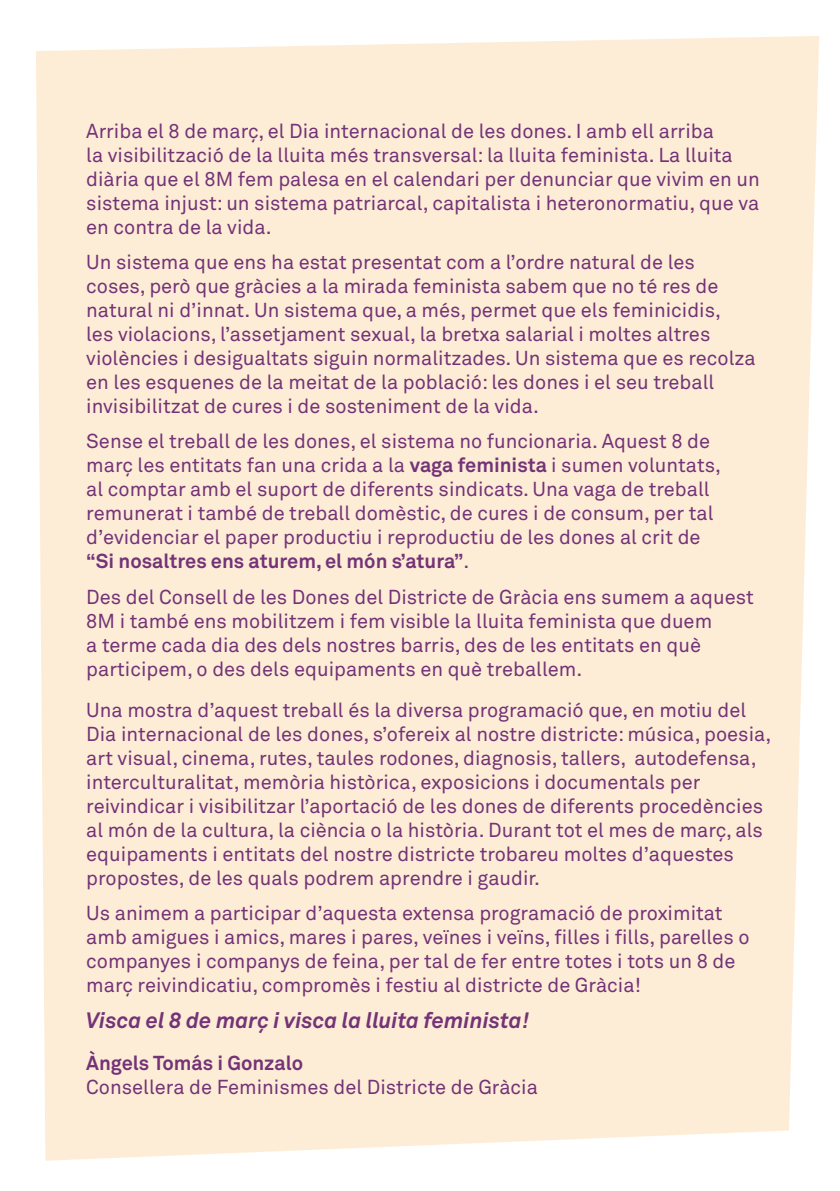
<style>
.page{position:relative;width:840px;height:1191px;background:#fff}
.page>*{position:absolute;margin:0;border:0;box-sizing:border-box;transform-origin:0 0}
.t1{font:italic 700 22px "Akkurat Pro";color:#743377}
.t2{font:20px/24px "Akkurat Pro";color:#743377}
.t3{font:700 20px "Akkurat Pro";color:#743377}
.s1{font-weight:700}
</style>
<div class="page">
<div style="left:36px;top:36px;width:782px;height:1124px;background:#fdedd6"></div>
<p class="t2" style="left:86px;top:119px;width:674px">Arriba el 8 de març, el Dia internacional de les dones. I amb ell arriba<br>la visibilització de la lluita més transversal: la lluita feminista. La lluita diària que el 8M fem palesa en el calendari per denunciar que vivim en un sistema injust: un sistema patriarcal, capitalista i heteronormatiu, que va en contra de la vida.</p>
<p class="t2" style="left:86px;top:250px;width:670px">Un sistema que ens ha estat presentat com a l’ordre natural de les coses, però que gràcies a la mirada feminista sabem que no té res de natural ni d’innat. Un sistema que, a més, permet que els feminicidis,<br>les violacions, l’assetjament sexual, la bretxa salarial i moltes altres violències i desigualtats siguin normalitzades. Un sistema que es recolza en les esquenes de la meitat de la població: les dones i el seu treball invisibilitzat de cures i de sosteniment de la vida.</p>
<p class="t2" style="left:86px;top:430px;width:635px">Sense el treball de les dones, el sistema no funcionaria. Aquest 8 de març les entitats fan una crida a la <span class="s1">vaga feminista</span> i sumen voluntats, al comptar amb el suport de diferents sindicats. Una vaga de treball remunerat i també de treball domèstic, de cures i de consum, per tal d’evidenciar el paper productiu i reproductiu de les dones al crit de <span class="s1">“Si nosaltres ens aturem, el món s’atura”</span>.</p>
<p class="t2" style="left:86px;top:585px;width:668px">Des del Consell de les Dones del Districte de Gràcia ens sumem a aquest 8M i també ens mobilitzem i fem visible la lluita feminista que duem<br>a terme cada dia des dels nostres barris, des de les entitats en què participem, o des dels equipaments en què treballem.</p>
<p class="t2" style="left:86px;top:698px;width:686px">Una mostra d’aquest treball és la diversa programació que, en motiu del Dia internacional de les dones, s’ofereix al nostre districte: música, poesia, art visual, cinema, rutes, taules rodones, diagnosis, tallers, autodefensa, interculturalitat, memòria històrica, exposicions i documentals per reivindicar i visibilitzar l’aportació de les dones de diferents procedències al món de la cultura, la ciència o la història. Durant tot el mes de març, als equipaments i entitats del nostre districte trobareu moltes d’aquestes propostes, de les quals podrem aprendre i gaudir.</p>
<p class="t2" style="left:86px;top:902px;width:664px">Us animem a participar d’aquesta extensa programació de proximitat amb amigues i amics, mares i pares, veïnes i veïns, filles i fills, parelles o companyes i companys de feina, per tal de fer entre totes i tots un 8 de març reivindicatiu, compromès i festiu al districte de Gràcia!</p>
<p class="t1" style="left:86px;top:1006px;width:444px">Visca el 8 de març i visca la lluita feminista!</p>
<p class="t3" style="left:86px;top:1050px;width:218px">Àngels Tomás i Gonzalo</p>
<p class="t2" style="left:86px;top:1075px;width:453px">Consellera de Feminismes del Districte de Gràcia</p>
</div>
